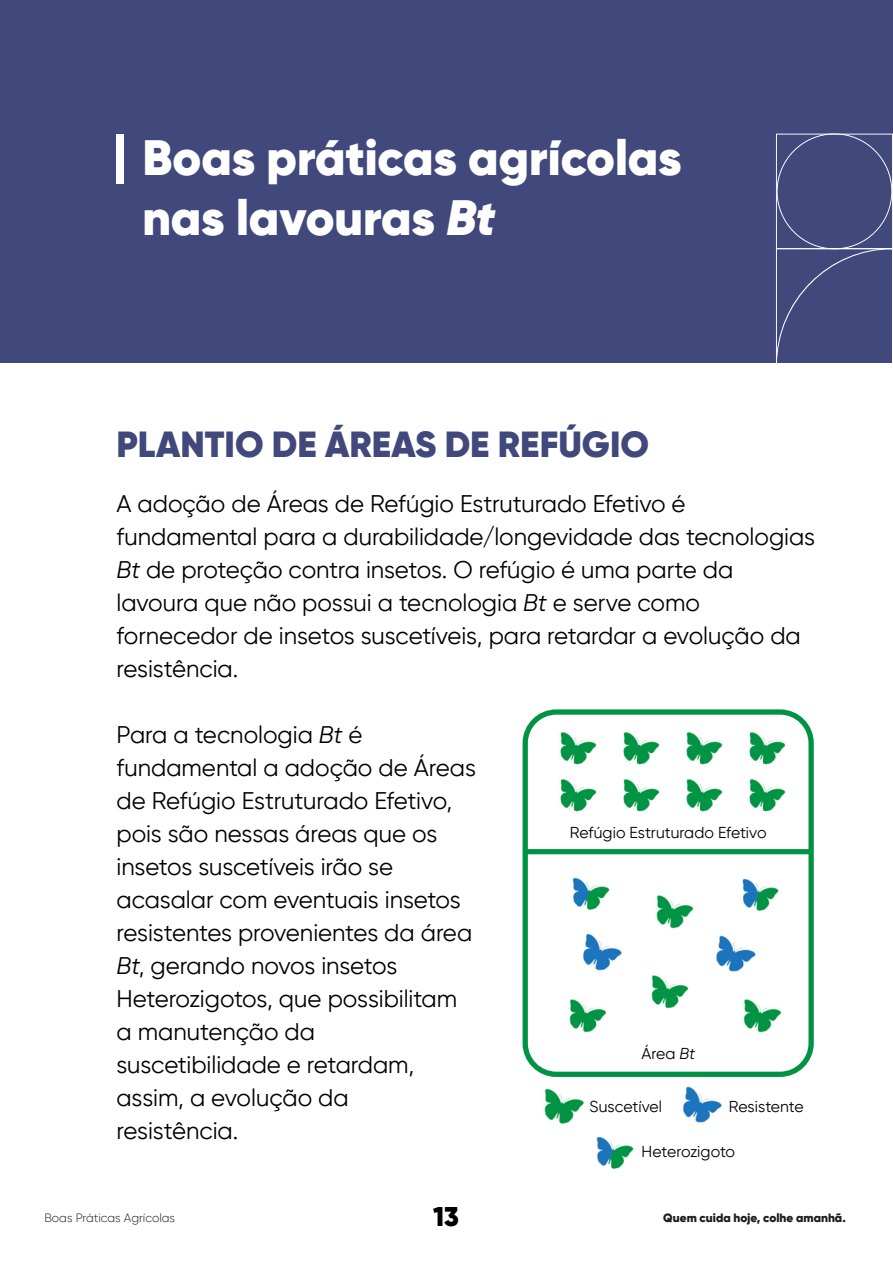
<style>
.page{position:relative;width:893px;height:1263px;background:#fff}
.page>*{position:absolute;margin:0;border:0;box-sizing:border-box;transform-origin:0 0}
.t1{font:900 49.5px/59.4px "Gilroy";color:#fff}
.t2{font:900 36.15px "Gilroy";color:#40487c}
.t3{font:900 27px "Gilroy";color:#000}
.t4{font:24px/33px "Gilroy";letter-spacing:-.005em;color:#000}
.t5{font:15.75px "Gilroy";color:#000}
.t6{font:900 12px "Gilroy";color:#1d1d1b}
.t7{font:300 12px "Gilroy";color:#1d1d1b}
.s1{font-style:italic}
</style>
<div class="page">
<div style="left:0;top:0;width:893px;height:363px;background:#40487c"></div>
<div style="left:116px;top:135px;width:8px;height:49px;background:#fff"></div>
<svg style="left:776px;top:133px;width:117px;height:230px"></svg>
<div style="left:523px;top:709px;width:291px;height:368px;border:5px solid #009344;border-radius:31px"></div>
<div style="left:525px;top:849px;width:286px;height:5px;background:#009344"></div>
<img style="left:560px;top:732px;width:37px;height:80px">
<img style="left:623px;top:732px;width:37px;height:80px">
<img style="left:686px;top:732px;width:37px;height:80px">
<img style="left:749px;top:732px;width:37px;height:80px">
<img style="left:569px;top:999px;width:38px;height:34px">
<img style="left:544px;top:1088px;width:41px;height:36px">
<img style="left:651px;top:975px;width:38px;height:34px">
<img style="left:656px;top:895px;width:38px;height:34px">
<img style="left:744px;top:999px;width:38px;height:34px">
<img style="left:582px;top:933px;width:40px;height:38px">
<img style="left:683px;top:1086px;width:39px;height:37px">
<img style="left:716px;top:935px;width:40px;height:37px">
<img style="left:572px;top:877px;width:38px;height:34px">
<img style="left:596px;top:1136px;width:38px;height:34px">
<img style="left:742px;top:878px;width:37px;height:34px">
<h1 class="t1" style="left:142px;top:128px;width:541px">Boas práticas agrícolas nas lavouras <span class="s1">Bt</span></h1>
<h2 class="t2" style="left:116px;top:421px;width:534px">PLANTIO DE ÁREAS DE REFÚGIO</h2>
<p class="t4" style="left:116px;top:487px;width:700px">A adoção de Áreas de Refúgio Estruturado Efetivo é fundamental para a durabilidade/longevidade das tecnologias <span class="s1">Bt</span> de proteção contra insetos. O refúgio é uma parte da lavoura que não possui a tecnologia <span class="s1">Bt</span> e serve como fornecedor de insetos suscetíveis, para retardar a evolução da resistência.</p>
<p class="t4" style="left:116px;top:718px;width:361px">Para a tecnologia <span class="s1">Bt</span> é fundamental a adoção de Áreas de Refúgio Estruturado Efetivo, pois são nessas áreas que os insetos suscetíveis irão se acasalar com eventuais insetos resistentes provenientes da área<br><span class="s1">Bt</span>, gerando novos insetos<br>Heterozigotos, que possibilitam a manutenção da suscetibilidade e retardam, assim, a evolução da resistência.</p>
<p class="t5" style="left:570px;top:822px;width:198px">Refúgio Estruturado Efetivo</p>
<p class="t5" style="left:641px;top:1044px;width:55px">Área <span class="s1">Bt</span></p>
<p class="t5" style="left:590px;top:1097px;width:74px">Suscetível</p>
<p class="t5" style="left:641px;top:1142px;width:95px">Heterozigoto</p>
<p class="t5" style="left:729px;top:1097px;width:77px">Resistente</p>
<p class="t7" style="left:44px;top:1210px;width:132px">Boas Práticas Agrícolas</p>
<p class="t3" style="left:433px;top:1200px;width:27px">13</p>
<p class="t6" style="left:663px;top:1210px;width:184px">Quem cuida hoje, colhe amanhã.</p>
</div>
